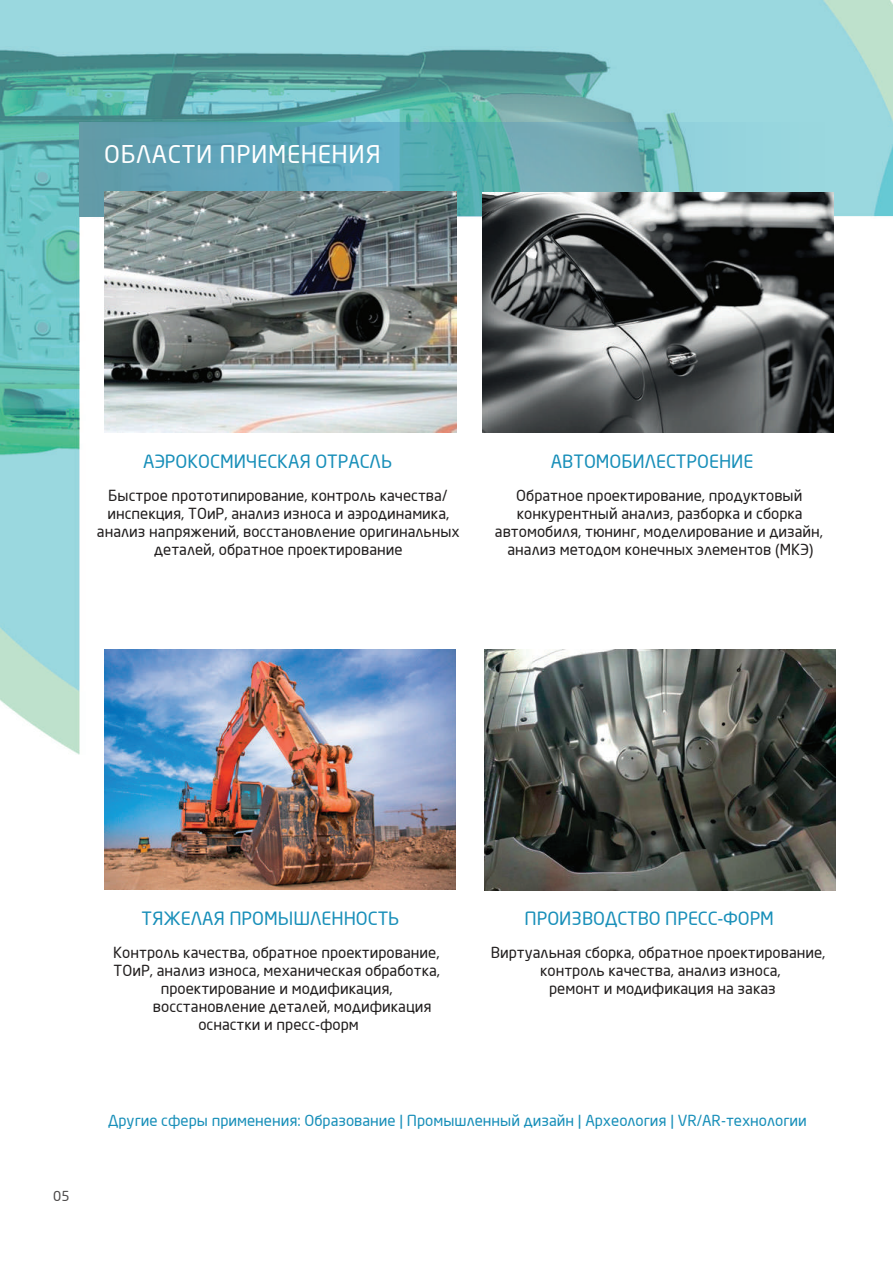
<style>
.page{position:relative;width:893px;height:1263px;background:#fff}
.page>*{position:absolute;margin:0;border:0;box-sizing:border-box;transform-origin:0 0}
.t1{font:24px "Neo Sans Pro";letter-spacing:.025em;color:#fff}
.t2{font:18px "Neo Sans Pro";color:#188fb9}
.t3{font:15px/18px "Neo Sans Pro";color:#211e1e;text-align:center}
.t4{font:15px "Neo Sans Pro";color:#188fb9}
.t5{font:13.5px "Neo Sans Pro";color:#4c4949}
</style>
<div class="page">
<img style="left:0;top:0;width:892px;height:891px">
<img style="left:105px;top:649px;width:351px;height:240px">
<img style="left:485px;top:649px;width:351px;height:241px">
<svg style="left:80px;top:122px;width:754px;height:95px;background:#6db1bc"></svg>
<img style="left:483px;top:192px;width:351px;height:240px">
<img style="left:104px;top:191px;width:352px;height:241px">
<h1 class="t1" style="left:104px;top:139px;width:278px">ОБЛАСТИ ПРИМЕНЕНИЯ</h1>
<p class="t2" style="left:143px;top:450px;width:250px">АЭРОКОСМИЧЕСКАЯ ОТРАСЛЬ</p>
<p class="t3" style="left:97px;top:486px;width:364px">Быстрое прототипирование, контроль качества/ инспекция, ТОиР, анализ износа и аэродинамика, анализ напряжений, восстановление оригинальных деталей, обратное проектирование</p>
<p class="t2" style="left:551px;top:450px;width:204px">АВТОМОБИЛЕСТРОЕНИЕ</p>
<p class="t3" style="left:495px;top:486px;width:330px">Обратное проектирование, продуктовый конкурентный анализ, разборка и сборка автомобиля, тюнинг, моделирование и дизайн, анализ методом конечных элементов (МКЭ)</p>
<p class="t5" style="left:53px;top:1187px;width:18px">05</p>
<p class="t2" style="left:141px;top:907px;width:259px">ТЯЖЕЛАЯ ПРОМЫШЛЕННОСТЬ</p>
<p class="t3" style="left:113px;top:943px;width:328px">Контроль качества, обратное проектирование,</p>
<p class="t3" style="left:114px;top:961px;width:328px">ТОиР, анализ износа, механическая обработка,</p>
<p class="t3" style="left:161px;top:979px;width:233px">проектирование и модификация,</p>
<p class="t3" style="left:153px;top:997px;width:280px">восстановление деталей, модификация</p>
<p class="t3" style="left:198px;top:1015px;width:162px">оснастки и пресс-форм</p>
<p class="t2" style="left:524px;top:907px;width:251px">ПРОИЗВОДСТВО ПРЕСС-ФОРМ</p>
<p class="t3" style="left:491px;top:943px;width:336px">Виртуальная сборка, обратное проектирование, контроль качества, анализ износа,<br>ремонт и модификация на заказ</p>
<p class="t4" style="left:108px;top:1111px;width:700px">Другие сферы применения: Образование | Промышленный дизайн | Археология | VR/AR-технологии</p>
</div>
